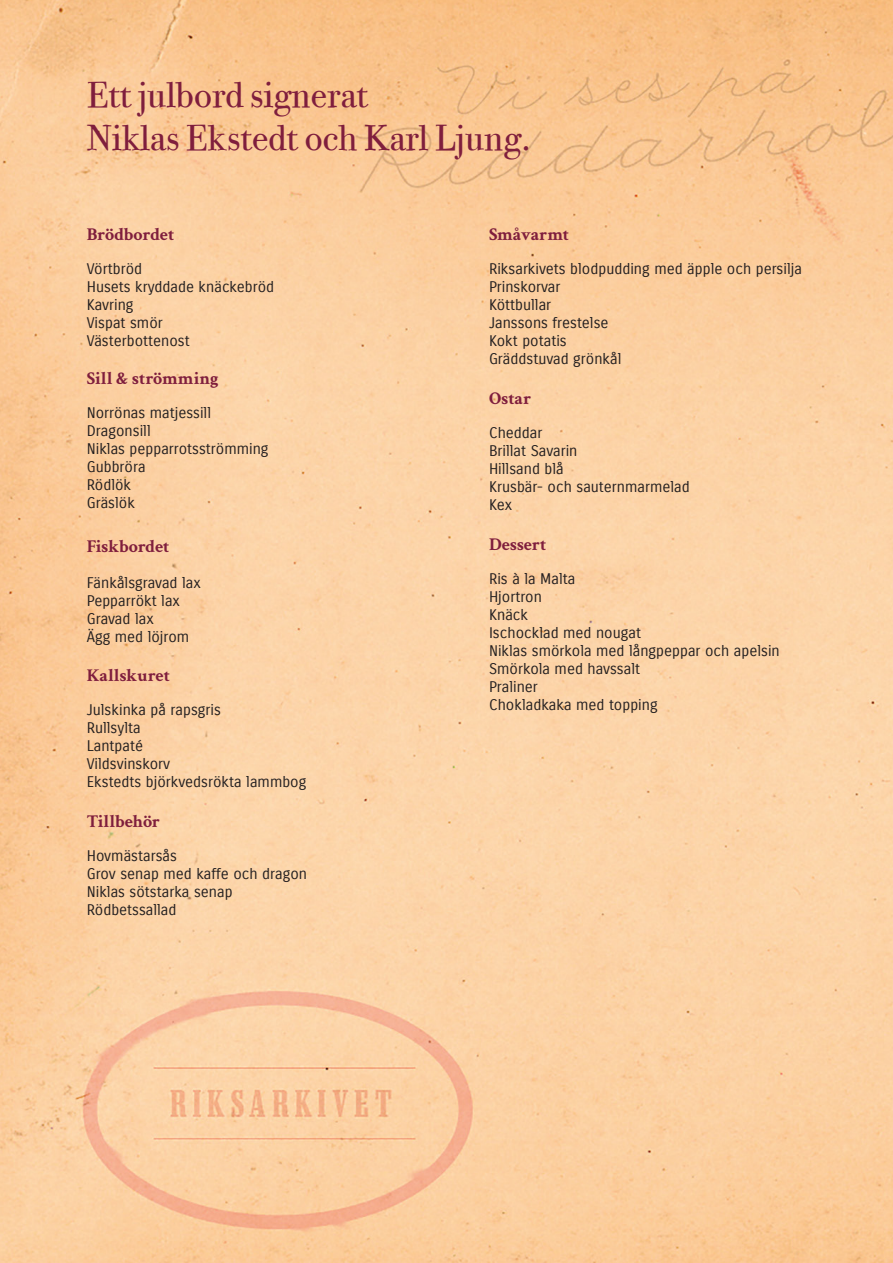
<style>
.page{position:relative;width:893px;height:1263px;background:#fff}
.page>*{position:absolute;margin:0;border:0;box-sizing:border-box;transform-origin:0 0}
.t1{font:36px "Bodoni Twelve ITCTT Book";letter-spacing:-.01em;color:#7f1e3d}
.t2{font:700 18px "Crimson Text";letter-spacing:-.01em;color:#7f1e3d}
.t3{font:15px "Carrois Gothic";color:#231f20}
</style>
<div class="page">
<img style="left:0;top:0;width:893px;height:1263px">
<p class="t1" style="left:87px;top:72px;width:283px">Ett julbord signerat</p>
<p class="t1" style="left:87px;top:115px;width:446px">Niklas Ekstedt och Karl Ljung.</p>
<p class="t2" style="left:87px;top:223px;width:89px">Brödbordet</p>
<p class="t3" style="left:87px;top:260px;width:57px">Vörtbröd</p>
<p class="t3" style="left:87px;top:278px;width:189px">Husets kryddade knäckebröd</p>
<p class="t3" style="left:87px;top:296px;width:48px">Kavring</p>
<p class="t3" style="left:87px;top:314px;width:78px">Vispat smör</p>
<p class="t3" style="left:87px;top:332px;width:104px">Västerbottenost</p>
<p class="t2" style="left:87px;top:367px;width:134px">Sill &amp; strömming</p>
<p class="t3" style="left:87px;top:404px;width:126px">Norrönas matjessill</p>
<p class="t3" style="left:87px;top:422px;width:65px">Dragonsill</p>
<p class="t3" style="left:87px;top:440px;width:183px">Niklas pepparrotsströmming</p>
<p class="t3" style="left:87px;top:458px;width:60px">Gubbröra</p>
<p class="t3" style="left:87px;top:476px;width:46px">Rödlök</p>
<p class="t3" style="left:87px;top:494px;width:50px">Gräslök</p>
<p class="t2" style="left:87px;top:535px;width:84px">Fiskbordet</p>
<p class="t3" style="left:87px;top:574px;width:116px">Fänkålsgravad lax</p>
<p class="t3" style="left:87px;top:592px;width:95px">Pepparrökt lax</p>
<p class="t3" style="left:87px;top:610px;width:69px">Gravad lax</p>
<p class="t3" style="left:87px;top:628px;width:104px">Ägg med löjrom</p>
<p class="t2" style="left:87px;top:664px;width:85px">Kallskuret</p>
<p class="t3" style="left:87px;top:701px;width:136px">Julskinka på rapsgris</p>
<p class="t3" style="left:87px;top:719px;width:55px">Rullsylta</p>
<p class="t3" style="left:87px;top:737px;width:58px">Lantpaté</p>
<p class="t3" style="left:87px;top:755px;width:85px">Vildsvinskorv</p>
<p class="t3" style="left:87px;top:773px;width:221px">Ekstedts björkvedsrökta lammbog</p>
<p class="t2" style="left:87px;top:810px;width:75px">Tillbehör</p>
<p class="t3" style="left:87px;top:847px;width:92px">Hovmästarsås</p>
<p class="t3" style="left:87px;top:865px;width:222px">Grov senap med kaffe och dragon</p>
<p class="t3" style="left:87px;top:883px;width:147px">Niklas sötstarka senap</p>
<p class="t3" style="left:87px;top:901px;width:91px">Rödbetssallad</p>
<p class="t2" style="left:489px;top:223px;width:81px">Småvarmt</p>
<p class="t3" style="left:489px;top:260px;width:314px">Riksarkivets blodpudding med äpple och persilja</p>
<p class="t3" style="left:489px;top:278px;width:73px">Prinskorvar</p>
<p class="t3" style="left:489px;top:296px;width:64px">Köttbullar</p>
<p class="t3" style="left:489px;top:314px;width:121px">Janssons frestelse</p>
<p class="t3" style="left:489px;top:332px;width:79px">Kokt potatis</p>
<p class="t3" style="left:489px;top:350px;width:134px">Gräddstuvad grönkål</p>
<p class="t2" style="left:489px;top:387px;width:44px">Ostar</p>
<p class="t3" style="left:489px;top:424px;width:55px">Cheddar</p>
<p class="t3" style="left:489px;top:442px;width:90px">Brillat Savarin</p>
<p class="t3" style="left:489px;top:460px;width:76px">Hillsand blå</p>
<p class="t3" style="left:489px;top:478px;width:202px">Krusbär- och sauternmarmelad</p>
<p class="t3" style="left:489px;top:496px;width:25px">Kex</p>
<p class="t2" style="left:489px;top:533px;width:59px">Dessert</p>
<p class="t3" style="left:489px;top:570px;width:88px">Ris à la Malta</p>
<p class="t3" style="left:489px;top:588px;width:54px">Hjortron</p>
<p class="t3" style="left:489px;top:606px;width:41px">Knäck</p>
<p class="t3" style="left:489px;top:624px;width:154px">Ischocklad med nougat</p>
<p class="t3" style="left:489px;top:642px;width:292px">Niklas smörkola med långpeppar och apelsin</p>
<p class="t3" style="left:489px;top:660px;width:153px">Smörkola med havssalt</p>
<p class="t3" style="left:489px;top:678px;width:50px">Praliner</p>
<p class="t3" style="left:489px;top:696px;width:170px">Chokladkaka med topping</p>
</div>
